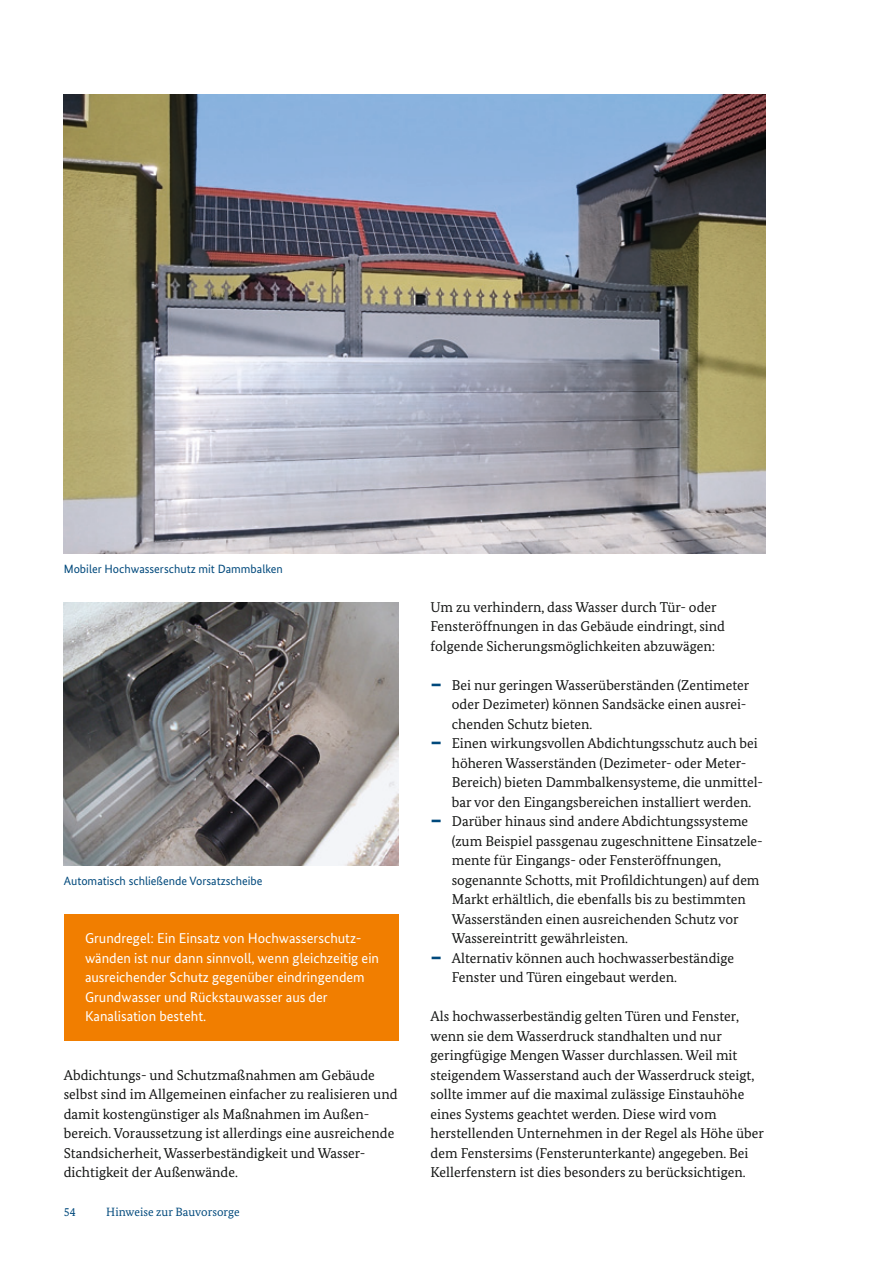
<style>
.page{position:relative;width:893px;height:1263px;background:#fff}
.page>*{position:absolute;margin:0;border:0;box-sizing:border-box;transform-origin:0 0}
.t1{font:42.75px "Bundes Serif";color:#00497c;scale:.5 1}
.t2{font:14.25px/19.5px "Bundes Serif";color:#131413}
.t3{font:14.25px/19.5px "Bundes Sans";color:#fff}
.t4{font:12px "Bundes Sans";color:#00497c}
.t5{font:12px "Bundes Serif";color:#00497c}
</style>
<div class="page">
<img style="left:64px;top:95px;width:701px;height:458px">
<img style="left:64px;top:602px;width:335px;height:263px">
<div style="left:64px;top:914px;width:335px;height:127px;background:#f17e00"></div>
<p class="t4" style="left:64px;top:561px;width:221px">Mobiler Hochwasserschutz mit Dammbalken</p>
<p class="t4" style="left:64px;top:873px;width:200px">Automatisch schließende Vorsatzscheibe</p>
<p class="t3" style="left:85px;top:928px;width:296px">Grundregel: Ein Einsatz von Hochwasserschutz&shy;wänden ist nur dann sinnvoll, wenn gleichzeitig ein ausreichender Schutz gegenüber eindringendem Grundwasser und Rückstauwasser aus der Kanalisation besteht.</p>
<p class="t2" style="left:64px;top:1065px;width:335px">Abdichtungs- und Schutzmaßnahmen am Gebäude selbst sind im Allgemeinen einfacher zu realisieren und damit kostengünstiger als Maßnahmen im Außen&shy;bereich. Voraussetzung ist allerdings eine ausreichende Standsicherheit, Wasserbeständigkeit und Wasser&shy;dichtigkeit der Außenwände.</p>
<p class="t5" style="left:64px;top:1205px;width:13px">54</p>
<p class="t5" style="left:106px;top:1205px;width:135px">Hinweise zur Bauvorsorge</p>
<p class="t2" style="left:431px;top:597px;width:296px">Um zu verhindern, dass Wasser durch Tür- oder<br>Fensteröffnungen in das Gebäude eindringt, sind folgende Sicherungsmöglichkeiten abzuwägen:</p>
<p class="t1" style="left:431px;top:657px;width:25px">–</p>
<p class="t2" style="left:452px;top:675px;width:299px">Bei nur geringen Wasserüberständen (Zentimeter oder Dezimeter) können Sandsäcke einen ausrei&shy;chenden Schutz bieten.</p>
<p class="t1" style="left:431px;top:716px;width:25px">–</p>
<p class="t2" style="left:452px;top:733px;width:313px">Einen wirkungsvollen Abdichtungsschutz auch bei höheren Wasserständen (Dezimeter- oder Meter-Bereich) bieten Dammbalkensysteme, die unmittel&shy;bar vor den Eingangsbereichen installiert werden.</p>
<p class="t1" style="left:431px;top:794px;width:25px">–</p>
<p class="t2" style="left:452px;top:811px;width:312px">Darüber hinaus sind andere Abdichtungssysteme (zum Beispiel passgenau zugeschnittene Einsatzele&shy;mente für Eingangs- oder Fensteröffnungen, sogenannte Schotts, mit Profildichtungen) auf dem Markt erhältlich, die ebenfalls bis zu bestimmten Wasserständen einen ausreichenden Schutz vor Wassereintritt gewährleisten.</p>
<p class="t1" style="left:431px;top:930px;width:25px">–</p>
<p class="t2" style="left:452px;top:948px;width:284px">Alternativ können auch hochwasserbeständige<br>Fenster und Türen eingebaut werden.</p>
<p class="t2" style="left:431px;top:1006px;width:335px">Als hochwasserbeständig gelten Türen und Fenster, wenn sie dem Wasserdruck standhalten und nur geringfügige Mengen Wasser durchlassen. Weil mit steigendem Wasserstand auch der Wasserdruck steigt, sollte immer auf die maximal zulässige Einstauhöhe eines Systems geachtet werden. Diese wird vom herstellenden Unternehmen in der Regel als Höhe über dem Fenstersims (Fensterunterkante) angegeben. Bei Kellerfenstern ist dies besonders zu berücksichtigen.</p>
</div>
